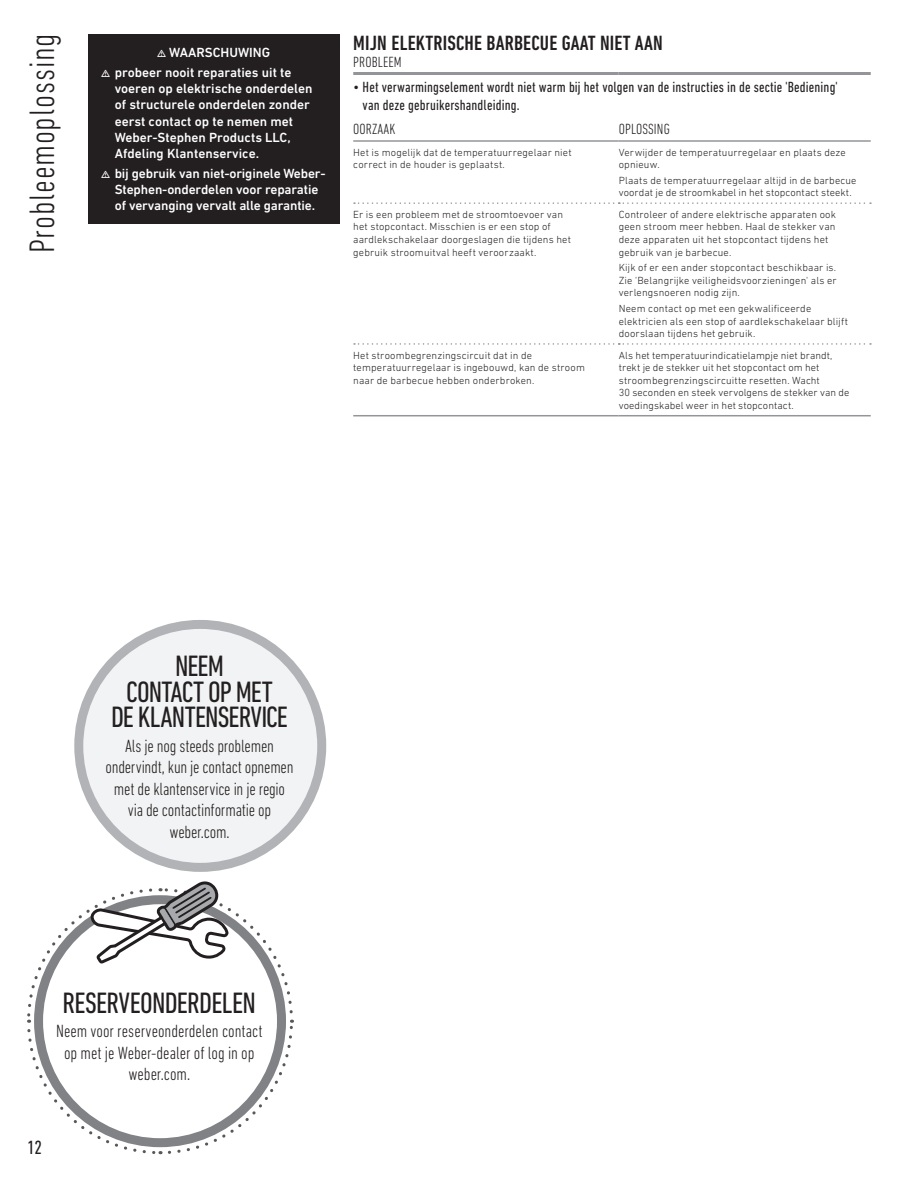
<style>
.page{position:relative;width:918px;height:1188px;background:#fff}
.page>*{position:absolute;margin:0;border:0;box-sizing:border-box;transform-origin:0 0}
.t1{font:300 condensed 36px "DIN Next LT Pro";letter-spacing:.02em;color:#231f20}
.t2{font:condensed 30px/25.5px "DIN Next LT Pro";letter-spacing:-.025em;color:#231f20;text-align:center}
.t3{font:500 condensed 21px "DIN Next LT Pro";letter-spacing:.01em;color:#231f20}
.t4{font:condensed 19.5px "DIN Next LT Pro";color:#231f20}
.t5{font:300 condensed 18px/21.6px "DIN Next LT Pro";letter-spacing:-.005em;color:#231f20;text-align:center}
.t6{font:condensed 15px/18px "DIN Next LT Pro";letter-spacing:.01em;color:#231f20}
.t7{font:300 condensed 15px "DIN Next LT Pro";letter-spacing:.01em;color:#231f20}
.t8{font:500 13.5px/16.2px "DIN Next LT Pro";color:#fff}
.t9{font:300 10.5px/12.6px "DIN Next LT Pro";letter-spacing:.015em;color:#231f20}
</style>
<div class="page">
<svg style="left:354px;top:202px;width:517px;height:2px"></svg>
<svg style="left:354px;top:343px;width:517px;height:2px"></svg>
<hr style="left:353px;top:140px;width:266px;height:2px;background:#939598">
<hr style="left:619px;top:140px;width:252px;height:2px;background:#939598">
<hr style="left:353px;top:72px;width:266px;height:3px;background:#939598">
<hr style="left:619px;top:72px;width:252px;height:3px;background:#939598">
<hr style="left:353px;top:415px;width:266px;height:1px;background:#939598">
<hr style="left:619px;top:415px;width:252px;height:1px;background:#939598">
<div style="left:88px;top:34px;width:252px;height:190px;background:#231f20"></div>
<svg style="left:27px;top:852px;width:267px;height:303px"></svg>
<div style="left:79px;top:624px;width:243px;height:243px;background:#f2f3f4;border-radius:50%"></div>
<div style="left:74px;top:620px;width:252px;height:252px;border:9px solid #b2b3b7;border-radius:50%"></div>
<h1 class="t1" style="left:21px;top:253px;width:221px;rotate:-90deg">Probleemoplossing</h1>
<h3 class="t3" style="left:353px;top:31px;width:311px">MIJN ELEKTRISCHE BARBECUE GAAT NIET AAN</h3>
<p class="t8" style="left:115px;top:43px;width:178px;line-height:19.6px;text-indent:54px">WAARSCHUWING probeer nooit reparaties uit te</p>
<p class="t8" style="left:115px;top:81px;width:199px">voeren op elektrische onderdelen of structurele onderdelen zonder eerst contact op te nemen met<br>Weber-Stephen Products LLC,<br>Afdeling Klantenservice.</p>
<p class="t8" style="left:115px;top:165px;width:212px">bij gebruik van niet-originele Weber-<br>Stephen-onderdelen voor reparatie of vervanging vervalt alle garantie.</p>
<h3 class="t7" style="left:353px;top:53px;width:50px">PROBLEEM</h3>
<h3 class="t6" style="left:363px;top:77px;width:477px;text-indent:-9px">• Het verwarmingselement wordt niet warm bij het volgen van de instructies in de sectie 'Bediening' van deze gebruikershandleiding.</h3>
<h3 class="t7" style="left:353px;top:121px;width:44px">OORZAAK</h3>
<h3 class="t7" style="left:619px;top:121px;width:53px">OPLOSSING</h3>
<p class="t9" style="left:353px;top:146px;width:220px">Het is mogelijk dat de temperatuurregelaar niet correct in de houder is geplaatst.</p>
<p class="t9" style="left:619px;top:146px;width:229px">Verwijder de temperatuurregelaar en plaats deze opnieuw.</p>
<p class="t9" style="left:619px;top:174px;width:239px">Plaats de temperatuurregelaar altijd in de barbecue voordat je de stroomkabel in het stopcontact steekt.</p>
<p class="t9" style="left:353px;top:208px;width:219px">Er is een probleem met de stroomtoevoer van het stopcontact. Misschien is er een stop of aardlekschakelaar doorgeslagen die tijdens het gebruik stroomuitval heeft veroorzaakt.</p>
<p class="t9" style="left:619px;top:208px;width:219px">Controleer of andere elektrische apparaten ook geen stroom meer hebben. Haal de stekker van deze apparaten uit het stopcontact tijdens het gebruik van je barbecue.</p>
<p class="t9" style="left:619px;top:261px;width:220px;text-align:justify">Kijk of er een ander stopcontact beschikbaar is.<br>Zie 'Belangrijke veiligheidsvoorzieningen' als er verlengsnoeren nodig zijn.</p>
<p class="t9" style="left:619px;top:302px;width:231px">Neem contact op met een gekwalificeerde elektricien als een stop of aardlekschakelaar blijft doorslaan tijdens het gebruik.</p>
<p class="t9" style="left:353px;top:349px;width:233px">Het stroombegrenzingscircuit dat in de temperatuurregelaar is ingebouwd, kan de stroom naar de barbecue hebben onderbroken.</p>
<p class="t9" style="left:619px;top:349px;width:232px">Als het temperatuurindicatielampje niet brandt, trekt je de stekker uit het stopcontact om het stroombegrenzingscircuitte resetten. Wacht<br>30 seconden en steek vervolgens de stekker van de voedingskabel weer in het stopcontact.</p>
<h2 class="t2" style="left:111px;top:653px;width:178px">NEEM<br>CONTACT OP MET<br>DE KLANTENSERVICE</h2>
<h3 class="t5" style="left:105px;top:735px;width:190px">Als je nog steeds problemen ondervindt, kun je contact opnemen met de klantenservice in je regio via de contactinformatie op weber.com.</h3>
<h2 class="t2" style="left:62px;top:990px;width:195px">RESERVEONDERDELEN</h2>
<h3 class="t5" style="left:56px;top:1020px;width:208px">Neem voor reserveonderdelen contact op met je Weber-dealer of log in op weber.com.</h3>
<h3 class="t4" style="left:27px;top:1137px;width:17px">12</h3>
</div>
